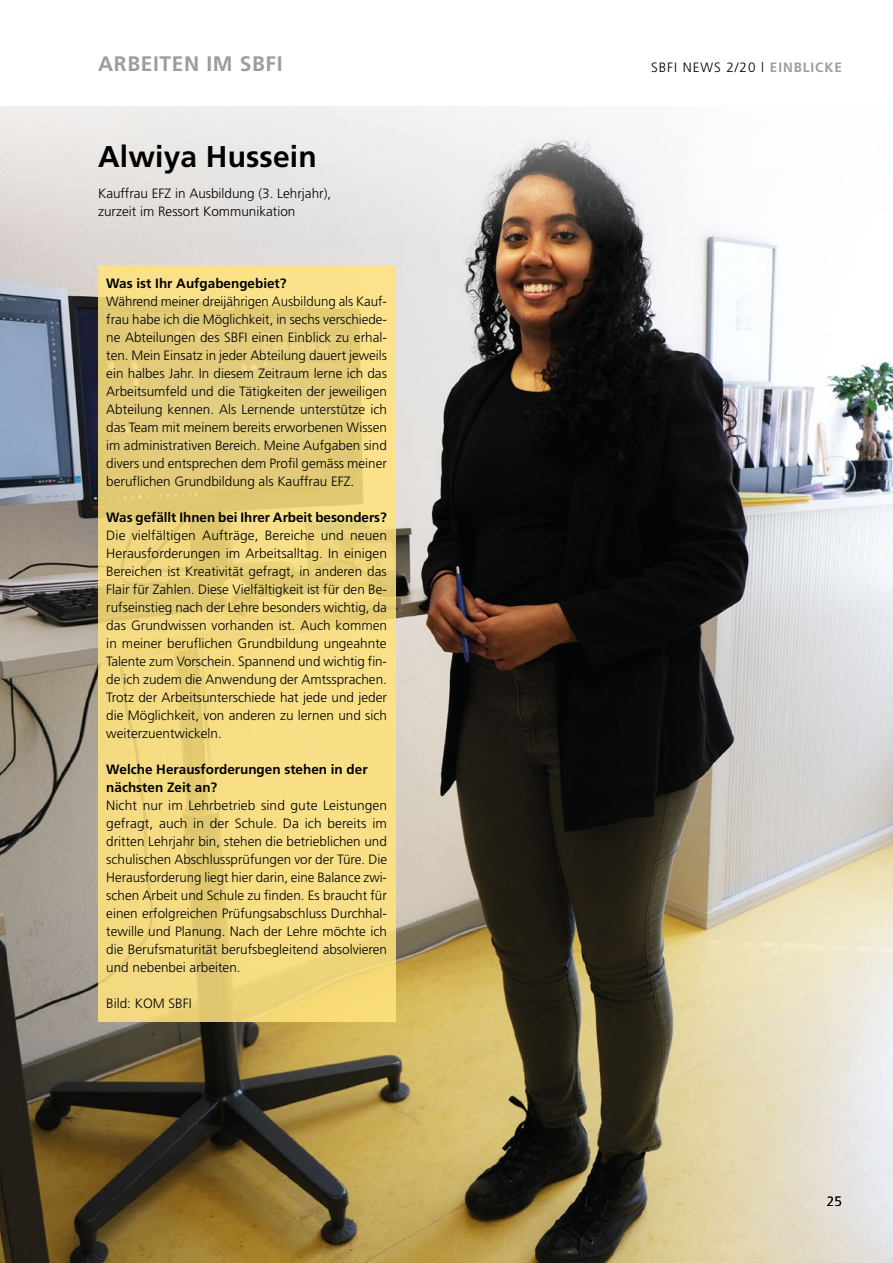
<style>
.page{position:relative;width:893px;height:1263px;background:#fff}
.page>*{position:absolute;margin:0;border:0;box-sizing:border-box;transform-origin:0 0}
.t1{font:700 30px "Frutiger LT Std";letter-spacing:.005em;color:#000}
.t2{font:700 21px "Frutiger LT Std";letter-spacing:.03em;color:#9d9d9c}
.t3{font:300 13.5px/18px "Frutiger LT Std";color:#000;text-align:justify}
.t4{font:700 13.5px/18px "Frutiger LT Std";color:#000}
.t5{font:300 13.5px "Frutiger LT Std";letter-spacing:.07em;color:#000}
.s1{font-weight:700;color:#9d9d9c}
</style>
<div class="page">
<img style="left:0;top:107px;width:893px;height:1156px">
<svg style="left:98px;top:265px;width:297px;height:756px;background:#eed67f"></svg>
<p class="t2" style="left:98px;top:52px;width:186px">ARBEITEN IM SBFI</p>
<p class="t5" style="left:651px;top:60px;width:192px">SBFI NEWS 2/20 l <span class="s1">EINBLICKE</span></p>
<h2 class="t1" style="left:98px;top:139px;width:220px">Alwiya Hussein</h2>
<p class="t3" style="left:98px;top:185px;width:235px">Kauffrau EFZ in Ausbildung (3. Lehrjahr), zurzeit im Ressort Kommunikation</p>
<p class="t4" style="left:106px;top:274px;width:182px">Was ist Ihr Aufgabengebiet?</p>
<p class="t3" style="left:106px;top:293px;width:282px">Während meiner dreijährigen Ausbildung als Kauf&shy;frau habe ich die Möglichkeit, in sechs verschiede&shy;ne Abteilungen des SBFI einen Einblick zu erhal&shy;ten. Mein Einsatz in jeder Abteilung dauert jeweils ein halbes Jahr. In diesem Zeitraum lerne ich das Arbeitsumfeld und die Tätigkeiten der jeweiligen Abteilung kennen. Als Lernende unterstütze ich das Team mit meinem bereits erworbenen Wissen im administrativen Bereich. Meine Aufgaben sind divers und entsprechen dem Profil gemäss meiner beruflichen Grundbildung als Kauffrau EFZ.</p>
<p class="t4" style="left:106px;top:508px;width:282px">Was gefällt Ihnen bei Ihrer Arbeit besonders?</p>
<p class="t3" style="left:106px;top:527px;width:282px">Die vielfältigen Aufträge, Bereiche und neuen Herausforderungen im Arbeitsalltag. In einigen Bereichen ist Kreativität gefragt, in anderen das Flair für Zahlen. Diese Vielfältigkeit ist für den Be&shy;rufseinstieg nach der Lehre besonders wichtig, da das Grundwissen vorhanden ist. Auch kommen in meiner beruflichen Grundbildung ungeahnte Talente zum Vorschein. Spannend und wichtig fin&shy;de ich zudem die Anwendung der Amtssprachen.<br>Trotz der Arbeitsunterschiede hat jede und jeder die Möglichkeit, von anderen zu lernen und sich weiterzuentwickeln.</p>
<p class="t4" style="left:106px;top:760px;width:263px">Welche Herausforderungen stehen in der nächsten Zeit an?</p>
<p class="t3" style="left:106px;top:797px;width:282px">Nicht nur im Lehrbetrieb sind gute Leistungen gefragt, auch in der Schule. Da ich bereits im dritten Lehrjahr bin, stehen die betrieblichen und schulischen Abschlussprüfungen vor der Türe. Die Herausforderung liegt hier darin, eine Balance zwi&shy;schen Arbeit und Schule zu finden. Es braucht für einen erfolgreichen Prüfungsabschluss Durchhal&shy;tewille und Planung. Nach der Lehre möchte ich die Berufsmaturität berufsbegleitend absolvieren und nebenbei arbeiten.</p>
<p class="t3" style="left:106px;top:995px;width:87px">Bild: KOM SBFI</p>
<p class="t3" style="left:827px;top:1193px;width:17px">25</p>
</div>
